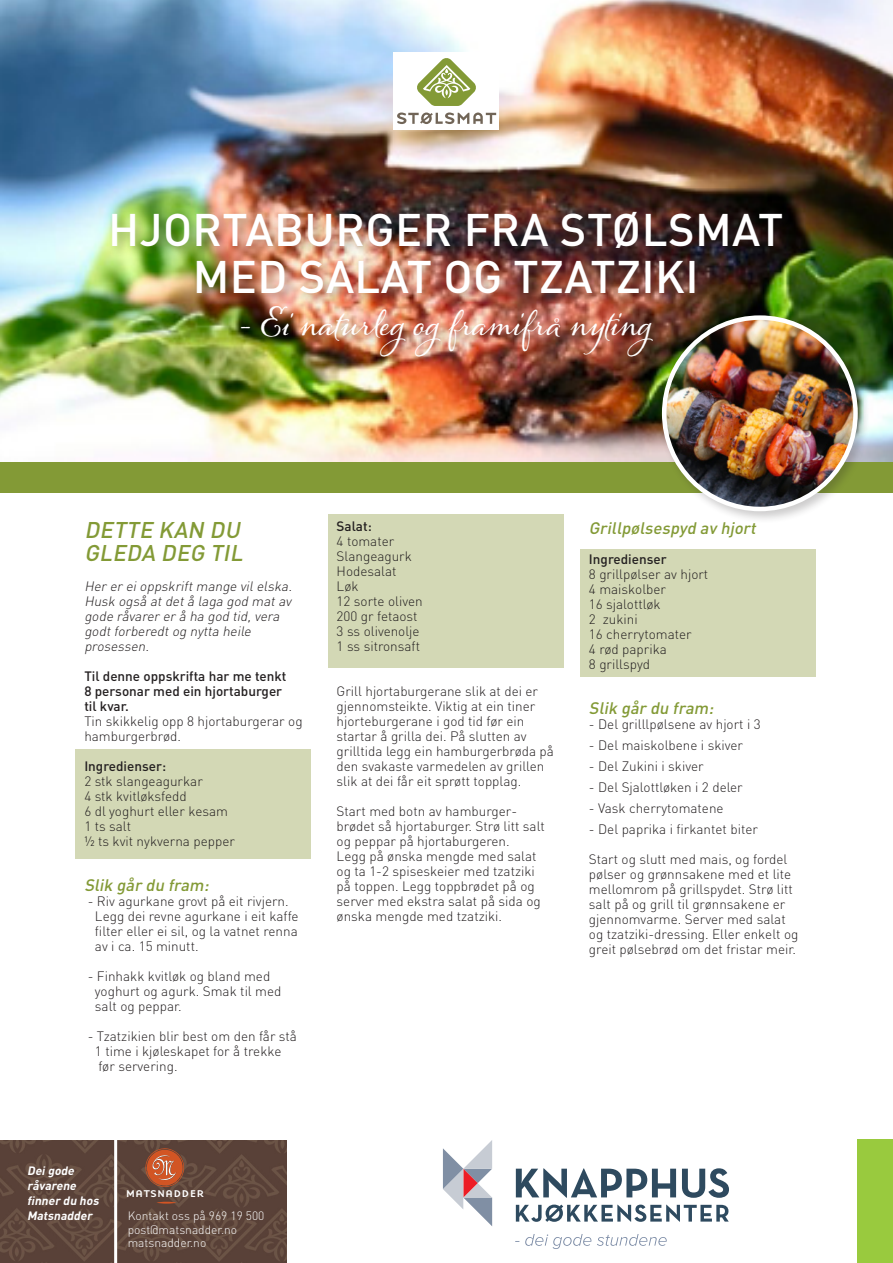
<style>
.page{position:relative;width:893px;height:1263px;background:#fff}
.page>*{position:absolute;margin:0;border:0;box-sizing:border-box;transform-origin:0 0}
.t1{font:500 45.15px "DINOT";letter-spacing:.01em;color:#fff}
.t2{font:35.25px "Alana";color:#fff}
.t3{font:italic 500 22.5px "DINOT";color:#839a36}
.t4{font:italic 500 16.5px "DINOT";color:#839a36}
.t5{font:300 13.5px/15px "DINOT";color:#231f20}
.t6{font:italic 300 13.5px/15px "DINOT";color:#231f20}
.t7{font:500 13.5px "DINOT";color:#231f20}
.t8{font:300 12px "DINOT";color:#fff}
.t9{font:italic 700 12px "DINOT";color:#fff}
.t10{font:10.2px "Base Nine Small Caps";color:#fff;scale:1.2 1}
</style>
<div class="page">
<div style="left:329px;top:514px;width:235px;height:154px;background:#d3d8b5"></div>
<div style="left:75px;top:750px;width:236px;height:109px;background:#d3d8b5"></div>
<img style="left:0;top:0;width:893px;height:461px">
<div style="left:108px;top:207px;width:688px;height:163px;background:#231f20;opacity:.35"></div>
<div style="left:0;top:462px;width:893px;height:31px;background:#839a36"></div>
<div style="left:394px;top:52px;width:105px;height:77px;background:#fff"></div>
<svg style="left:417px;top:58px;width:59px;height:48px"></svg>
<svg style="left:397px;top:112px;width:99px;height:12px"></svg>
<div style="left:580px;top:549px;width:236px;height:127px;background:#d3d8b5"></div>
<div style="left:658px;top:312px;width:212px;height:212px;background:#231f20;opacity:.23"></div>
<img style="left:664px;top:318px;width:191px;height:191px;border-radius:96px">
<div style="left:662px;top:315px;width:196px;height:196px;border:4px solid #fff;border-radius:50%"></div>
<img style="left:0;top:1141px;width:287px;height:122px">
<svg style="left:144px;top:1148px;width:41px;height:40px;background:#a95a3a"></svg>
<svg style="left:156px;top:1201px;width:21px;height:2px"></svg>
<hr style="left:114px;top:1120px;width:3px;height:143px;background:#fff">
<svg style="left:516px;top:1204px;width:213px;height:18px"></svg>
<svg style="left:516px;top:1168px;width:160px;height:30px"></svg>
<svg style="left:682px;top:1168px;width:47px;height:30px"></svg>
<svg style="left:443px;top:1140px;width:49px;height:86px"></svg>
<svg style="left:525px;top:1234px;width:66px;height:15px"></svg>
<svg style="left:597px;top:1234px;width:70px;height:12px"></svg>
<div style="left:858px;top:1140px;width:35px;height:123px;background:#99ca3e"></div>
<p class="t1" style="left:108px;top:199px;width:677px">HJORTABURGER FRA STØLSMAT</p>
<p class="t1" style="left:193px;top:246px;width:507px">MED SALAT OG TZATZIKI</p>
<p class="t2" style="left:240px;top:302px;width:412px">- Ei naturleg og framifrå nyting</p>
<p class="t3" style="left:84px;top:515px;width:162px">DETTE KAN DU</p>
<p class="t3" style="left:84px;top:537px;width:165px">GLEDA DEG TIL</p>
<p class="t6" style="left:84px;top:578px;width:212px">Herereioppskriftmange vilelska.<br>Husk også atdetå laga god matav gode råvarererå ha god tid,vera godtforberedtog nytta heile</p>
<p class="t6" style="left:84px;top:638px;width:69px">prosessen.</p>
<p class="t7" style="left:84px;top:667px;width:204px">Til denne oppskrifta har me tenkt</p>
<p class="t7" style="left:84px;top:682px;width:199px">8 personar med ein hjortaburger</p>
<p class="t7" style="left:84px;top:697px;width:46px">til kvar.</p>
<p class="t5" style="left:84px;top:713px;width:220px">Tin skikkelig opp 8 hjortaburgerar og hamburgerbrød.</p>
<p class="t7" style="left:84px;top:757px;width:83px">Ingredienser:</p>
<p class="t5" style="left:84px;top:773px;width:120px">2 stk slangeagurkar</p>
<p class="t5" style="left:84px;top:788px;width:104px">4 stk kvitløksfedd</p>
<p class="t5" style="left:84px;top:803px;width:145px">6 dl yoghurt eller kesam</p>
<p class="t5" style="left:84px;top:818px;width:48px">1 ts salt</p>
<p class="t5" style="left:84px;top:833px;width:152px">½ ts kvit nykverna pepper</p>
<p class="t4" style="left:84px;top:873px;width:130px">Slik går du fram:</p>
<p class="t5" style="left:88px;top:893px;width:202px">- Riv agurkane grovt på eit rivjern.</p>
<p class="t5" style="left:95px;top:908px;width:205px">Legg dei revne agurkane i eit kaffe</p>
<p class="t5" style="left:95px;top:923px;width:204px">filter eller ei sil, og la vatnet renna</p>
<p class="t5" style="left:95px;top:938px;width:105px">av i ca. 15 minutt.</p>
<p class="t5" style="left:88px;top:968px;width:184px">- Finhakk kvitløk og bland med</p>
<p class="t5" style="left:95px;top:983px;width:188px">yoghurt og agurk. Smak til med</p>
<p class="t5" style="left:95px;top:998px;width:88px">salt og peppar.</p>
<p class="t5" style="left:88px;top:1028px;width:211px">- Tzatzikien blir best om den får stå</p>
<p class="t5" style="left:95px;top:1043px;width:188px">1 time i kjøleskapet for å trekke</p>
<p class="t5" style="left:98px;top:1058px;width:81px">før servering.</p>
<p class="t7" style="left:337px;top:517px;width:37px">Salat:</p>
<p class="t5" style="left:337px;top:533px;width:59px">4 tomater</p>
<p class="t5" style="left:337px;top:548px;width:77px">Slangeagurk</p>
<p class="t5" style="left:337px;top:563px;width:61px">Hodesalat</p>
<p class="t5" style="left:337px;top:578px;width:23px">Løk</p>
<p class="t5" style="left:337px;top:593px;width:88px">12 sorte oliven</p>
<p class="t5" style="left:337px;top:608px;width:82px">200 gr fetaost</p>
<p class="t5" style="left:337px;top:623px;width:84px">3 ss olivenolje</p>
<p class="t5" style="left:337px;top:638px;width:85px">1 ss sitronsaft</p>
<p class="t5" style="left:337px;top:683px;width:219px">Grill hjortaburgerane slik at dei er gjennomsteikte. Viktig at ein tiner hjorteburgerane i god tid før ein startar å grilla dei. På slutten av grilltida legg ein hamburgerbrøda på den svakaste varmedelen av grillen slik at dei får eit sprøtt topplag.</p>
<p class="t5" style="left:337px;top:803px;width:182px">Start med botn av hamburger-</p>
<p class="t5" style="left:337px;top:818px;width:210px">brødet så hjortaburger. Strø litt salt og peppar på hjortaburgeren.</p>
<p class="t5" style="left:337px;top:848px;width:206px">Legg på ønska mengde med salat og ta 1-2 spiseskeier med tzatziki på toppen. Legg toppbrødet på og server med ekstra salat på sida og ønska mengde med tzatziki.</p>
<p class="t4" style="left:589px;top:516px;width:172px">Grillpølsespyd av hjort</p>
<p class="t7" style="left:589px;top:549px;width:79px">Ingredienser</p>
<p class="t5" style="left:589px;top:566px;width:121px">8 grillpølser av hjort</p>
<p class="t5" style="left:589px;top:581px;width:79px">4 maiskolber</p>
<p class="t5" style="left:589px;top:596px;width:73px">16 sjalottløk</p>
<p class="t5" style="left:589px;top:611px;width:50px">2 zukini</p>
<p class="t5" style="left:589px;top:626px;width:104px">16 cherrytomater</p>
<p class="t5" style="left:589px;top:641px;width:79px">4 rød paprika</p>
<p class="t5" style="left:589px;top:656px;width:63px">8 grillspyd</p>
<p class="t4" style="left:589px;top:696px;width:130px">Slik går du fram:</p>
<p class="t5" style="left:589px;top:716px;width:173px">- Del grilllpølsene av hjort i 3</p>
<p class="t5" style="left:589px;top:737px;width:156px">- Del maiskolbene i skiver</p>
<p class="t5" style="left:589px;top:758px;width:116px">- Del Zukini i skiver</p>
<p class="t5" style="left:589px;top:779px;width:155px">- Del Sjalottløken i 2 deler</p>
<p class="t5" style="left:589px;top:800px;width:136px">- Vask cherrytomatene</p>
<p class="t5" style="left:589px;top:821px;width:170px">- Del paprika i firkantet biter</p>
<p class="t5" style="left:589px;top:851px;width:211px">Start og slutt med mais, og fordel pølser og grønnsakene med et lite mellomrom på grillspydet. Strø litt salt på og grill til grønnsakene er gjennomvarme. Server med salat og tzatziki-dressing. Eller enkelt og greit pølsebrød om det fristar meir.</p>
<p class="t9" style="left:27px;top:1162px;width:51px">Deigode</p>
<p class="t9" style="left:27px;top:1177px;width:53px">råvarene</p>
<p class="t9" style="left:27px;top:1192px;width:76px">finner du hos</p>
<p class="t9" style="left:27px;top:1207px;width:69px">Matsnadder</p>
<p class="t8" style="left:128px;top:1207px;width:138px">Kontakt oss på 969 19 500</p>
<p class="t8" style="left:128px;top:1221px;width:111px">post@matsnadder.no</p>
<p class="t8" style="left:128px;top:1234px;width:80px">matsnadder.no</p>
<p class="t10" style="left:126px;top:1186px;width:67px">MATSNADDER</p>
</div>
